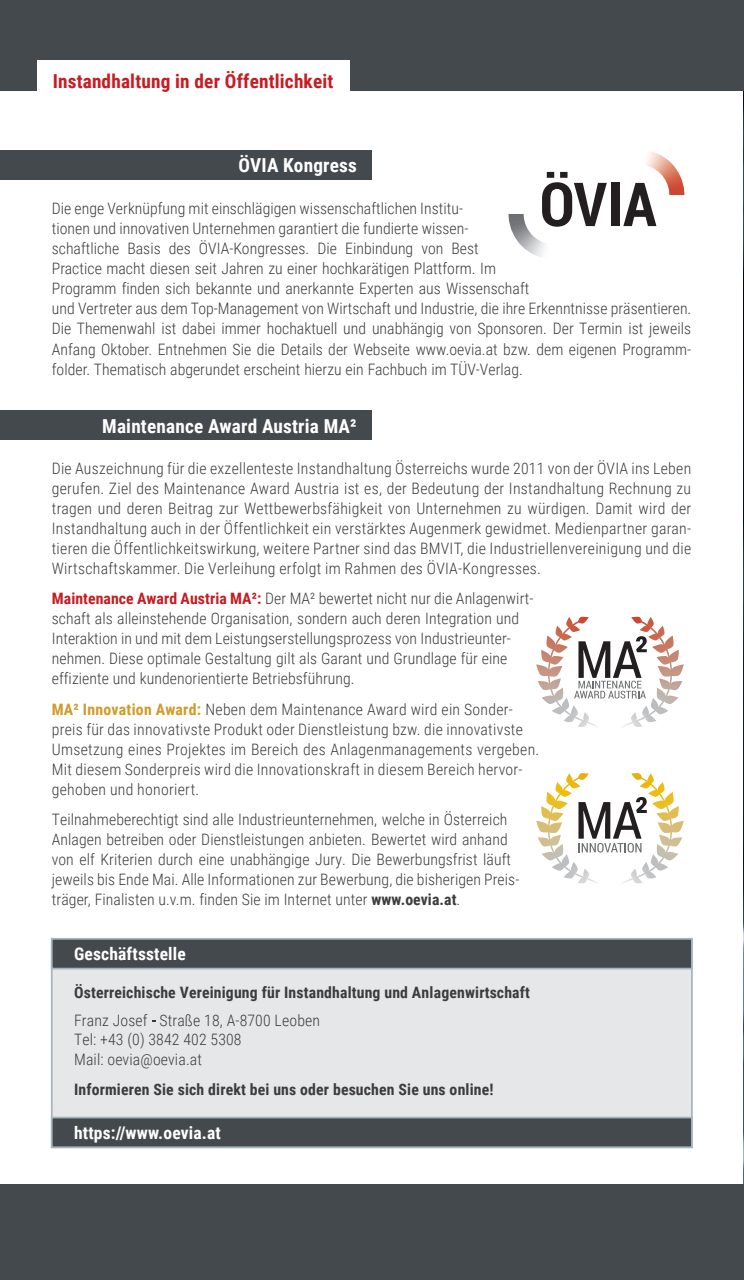
<style>
.page{position:relative;width:744px;height:1280px;background:#fff}
.page>*{position:absolute;margin:0;border:0;box-sizing:border-box;transform-origin:0 0}
.t1{font:700 19.25px "Roboto Condensed";letter-spacing:.01em;color:#fff}
.t2{font:700 19.25px "Roboto Condensed";letter-spacing:.01em;color:#c61c22}
.t3{font:700 17.5px "Roboto Condensed";letter-spacing:.01em;color:#fff}
.t4{font:300 15.75px/19.9px "Roboto Condensed";letter-spacing:.005em;color:#3c3c3d}
.t5{font:700 15.75px "Roboto Condensed";letter-spacing:.01em;color:#3c3c3d}
.s1{font-weight:700;color:#c61c22}
.s2{font-weight:700;color:#cf9b2a}
.s3{font-weight:700}
</style>
<div class="page">
<img style="left:743px;top:83px;width:1px;height:1131px">
<div style="left:0;top:1184px;width:744px;height:95px;background:#43494d"></div>
<div style="left:0;top:0;width:744px;height:90px;background:#43494d"></div>
<div style="left:0;top:150px;width:372px;height:29px;background:#43494d"></div>
<div style="left:0;top:410px;width:372px;height:30px;background:#43494d"></div>
<div style="left:37px;top:60px;width:312px;height:45px;background:#fff"></div>
<svg style="left:508px;top:172px;width:99px;height:85px"></svg>
<div style="left:611px;top:183px;width:8px;height:43px;background:#231f20"></div>
<svg style="left:623px;top:151px;width:61px;height:75px"></svg>
<svg style="left:536px;top:617px;width:148px;height:110px"></svg>
<svg style="left:536px;top:773px;width:148px;height:111px"></svg>
<div style="left:52px;top:938px;width:640px;height:209px;background:#e6e7e9"></div>
<div style="left:52px;top:938px;width:640px;height:30px;background:#43494d"></div>
<div style="left:51px;top:937px;width:642px;height:32px;border:2px solid #a7b6be"></div>
<div style="left:52px;top:1117px;width:640px;height:30px;background:#43494d"></div>
<div style="left:51px;top:1116px;width:642px;height:32px;border:2px solid #a7b6be"></div>
<p class="t2" style="left:53px;top:68px;width:282px">Instandhaltung in der Öffentlichkeit</p>
<p class="t1" style="left:238px;top:152px;width:120px">ÖVIA Kongress</p>
<p class="t4" style="left:52px;top:197px;width:641px">Die enge Verknüpfung mit einschlägigen wissenschaftlichen Institu-<br>tionen und innovativen Unternehmen garantiert die fundierte wissen-<br>schaftliche Basis des ÖVIA-Kongresses. Die Einbindung von Best<br>Practice macht diesen seit Jahren zu einer hochkarätigen Plattform. Im<br>Programm finden sich bekannte und anerkannte Experten aus Wissenschaft<br>und Vertreter aus dem Top-Management von Wirtschaft und Industrie, die ihre Erkenntnisse präsentieren.<br>Die Themenwahl ist dabei immer hochaktuell und unabhängig von Sponsoren. Der Termin ist jeweils Anfang Oktober. Entnehmen Sie die Details der Webseite www.oevia.at bzw. dem eigenen Programm&shy;folder. Thematisch abgerundet erscheint hierzu ein Fachbuch im TÜV-Verlag.</p>
<p class="t1" style="left:102px;top:412px;width:256px">Maintenance Award Austria MA²</p>
<p class="t4" style="left:52px;top:458px;width:641px;text-align:justify">Die Auszeichnung für die exzellenteste Instandhaltung Österreichs wurde 2011 von der ÖVIA ins Leben gerufen. Ziel des Maintenance Award Austria ist es, der Bedeutung der Instandhaltung Rechnung zu tragen und deren Beitrag zur Wettbewerbsfähigkeit von Unternehmen zu würdigen. Damit wird der Instandhaltung auch in der Öffentlichkeit ein verstärktes Augenmerk gewidmet. Medienpartner garan&shy;tieren die Öffentlichkeitswirkung, weitere Partner sind das BMVIT, die Industriellenvereinigung und die Wirtschaftskammer. Die Verleihung erfolgt im Rahmen des ÖVIA-Kongresses.</p>
<p class="t4" style="left:52px;top:588px;width:483px"><span class="s1">Maintenance Award Austria MA²:</span> Der MA² bewertet nicht nur die Anlagenwirt&shy;schaft als alleinstehende Organisation, sondern auch deren Integration und Interaktion in und mit dem Leistungserstellungsprozess von Industrieunter&shy;nehmen. Diese optimale Gestaltung gilt als Garant und Grundlage für eine effiziente und kundenorientierte Betriebsführung.</p>
<p class="t4" style="left:52px;top:698px;width:489px"><span class="s2">MA² Innovation Award:</span> Neben dem Maintenance Award wird ein Sonder&shy;preis für das innovativste Produkt oder Dienstleistung bzw. die innovativste Umsetzung eines Projektes im Bereich des Anlagenmanagements vergeben.<br>Mit diesem Sonderpreis wird die Innovationskraft in diesem Bereich hervor&shy;gehoben und honoriert.</p>
<p class="t4" style="left:52px;top:808px;width:469px">Teilnahmeberechtigt sind alle Industrieunternehmen, welche in Österreich Anlagen betreiben oder Dienstleistungen anbieten. Bewertet wird anhand von elf Kriterien durch eine unabhängige Jury. Die Bewerbungsfrist läuft jeweils bis Ende Mai. Alle Informationen zur Bewerbung, die bisherigen Preis&shy;träger, Finalisten u.v.m. finden Sie im Internet unter <span class="s3">www.oevia.at</span>.</p>
<p class="t3" style="left:74px;top:941px;width:113px">Geschäftsstelle</p>
<p class="t5" style="left:74px;top:981px;width:457px">Österreichische Vereinigung für Instandhaltung und Anlagenwirtschaft</p>
<p class="t4" style="left:74px;top:1010px;width:247px;line-height:19.2px">Franz Josef Straße 18, A-8700 Leoben<br>Tel: +43 (0) 3842 402 5308<br>Mail: oevia@oevia.at</p>
<p class="t5" style="left:74px;top:1078px;width:421px">Informieren Sie sich direkt bei uns oder besuchen Sie uns online!</p>
<p class="t3" style="left:74px;top:1120px;width:148px">https://www.oevia.at</p>
</div>
